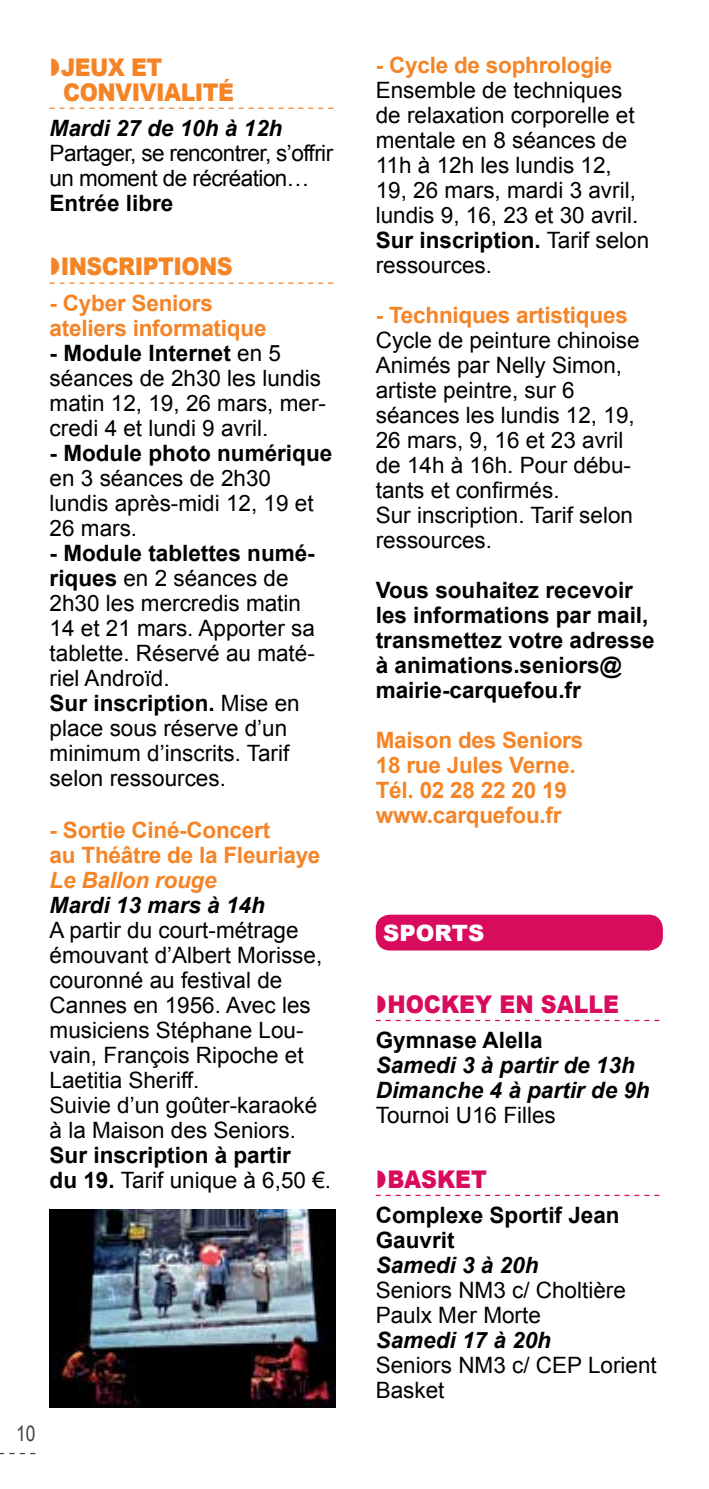
<style>
.page{position:relative;width:709px;height:1489px;background:#fff}
.page>*{position:absolute;margin:0;border:0;box-sizing:border-box;transform-origin:0 0}
.t1{font:900 24.5px/25px "Arial";letter-spacing:-.025em;color:#f58427;scale:.9 1}
.t2{font:900 24.5px "Arial";color:#d90b5c;scale:.9 1}
.t3{font:22.5px/25px "Arial";color:#000}
.t4{font:700 22.5px/25px "Arial";color:#000}
.t5{font:700 22.5px/25px "Arial";letter-spacing:-.01em;color:#f58427}
.t6{font:italic 700 22.5px/25px "Arial";color:#000}
.t7{font:22.5px/25px "Arial";letter-spacing:-.025em;color:#000}
.t8{font:italic 700 22.5px "Arial";letter-spacing:-.01em;color:#f58427}
.t9{font:900 22.5px "Arial";color:#fff}
.t10{font:21.25px "Arial Narrow";color:#414042}
.s1{font-weight:700}
.s2{font-weight:400}
</style>
<div class="page">
<svg style="left:0;top:1452px;width:35px;height:1px"></svg>
<svg style="left:50px;top:108px;width:283px;height:1px"></svg>
<svg style="left:50px;top:282px;width:283px;height:2px"></svg>
<svg style="left:376px;top:1019px;width:283px;height:2px"></svg>
<svg style="left:376px;top:1194px;width:283px;height:1px"></svg>
<div style="left:376px;top:914px;width:287px;height:36px;background:#d90b5c;border-radius:14px"></div>
<img style="left:50px;top:1209px;width:286px;height:198px">
<p class="t1" style="left:61px;top:53px;width:194px">JEUX ET<br>CONVIVIALITÉ</p>
<p class="t6" style="left:50px;top:116px;width:234px">Mardi 27 de 10h à 12h</p>
<p class="t7" style="left:50px;top:141px;width:285px">Partager, se rencontrer, s’offrir un moment de récréation…</p>
<p class="t4" style="left:50px;top:191px;width:125px">Entrée libre</p>
<p class="t1" style="left:61px;top:253px;width:192px">INSCRIPTIONS</p>
<p class="t5" style="left:50px;top:291px;width:218px">- Cyber Seniors ateliers informatique</p>
<p class="t3" style="left:50px;top:341px;width:278px"><span class="s1">- Module Internet</span> en 5 séances de 2h30 les lundis matin 12, 19, 26 mars, mer&shy;credi 4 et lundi 9 avril.</p>
<p class="t4" style="left:50px;top:441px;width:284px">- Module photo numérique</p>
<p class="t3" style="left:50px;top:466px;width:265px">en 3 séances de 2h30 lundis après-midi 12, 19 et<br>26 mars.</p>
<p class="t3" style="left:50px;top:541px;width:267px"><span class="s1">- Module tablettes numé&shy;riques</span> en 2 séances de<br>2h30 les mercredis matin<br>14 et 21 mars. Apporter sa tablette. Réservé au maté&shy;riel Androïd.<br><span class="s1">Sur inscription.</span> Mise en place sous réserve d’un minimum d’inscrits. Tarif selon ressources.</p>
<p class="t5" style="left:50px;top:818px;width:272px">- Sortie Ciné-Concert<br>au Théâtre de la Fleuriaye</p>
<p class="t8" style="left:50px;top:865px;width:168px">Le Ballon rouge</p>
<p class="t6" style="left:50px;top:893px;width:217px">Mardi 13 mars à 14h</p>
<p class="t3" style="left:50px;top:918px;width:274px">A partir du court-métrage émouvant d’Albert Morisse, couronné au festival de<br>Cannes en 1956. Avec les musiciens Stéphane Lou&shy;vain, François Ripoche et<br>Laetitia Sheriff.<br>Suivie d’un goûter-karaoké à la Maison des Seniors.</p>
<p class="t4" style="left:50px;top:1143px;width:283px">Sur inscription à partir<br>du 19. <span class="s2">Tarif unique à 6,50 €.</span></p>
<p class="t10" style="left:16px;top:1418px;width:21px">10</p>
<p class="t5" style="left:376px;top:53px;width:238px">- Cycle de sophrologie</p>
<p class="t3" style="left:376px;top:78px;width:275px">Ensemble de techniques de relaxation corporelle et mentale en 8 séances de<br>11h à 12h les lundis 12,<br>19, 26 mars, mardi 3 avril, lundis 9, 16, 23 et 30 avril.<br><span class="s1">Sur inscription.</span> Tarif selon ressources.</p>
<p class="t5" style="left:376px;top:303px;width:253px">- Techniques artistiques</p>
<p class="t3" style="left:376px;top:328px;width:265px">Cycle de peinture chinoise<br>Animés par Nelly Simon, artiste peintre, sur 6 séances les lundis 12, 19,<br>26 mars, 9, 16 et 23 avril de 14h à 16h. Pour débu&shy;tants et confirmés.<br>Sur inscription. Tarif selon ressources.</p>
<p class="t4" style="left:376px;top:578px;width:280px">Vous souhaitez recevoir les informations par mail, transmettez votre adresse à animations.seniors@ mairie-carquefou.fr</p>
<p class="t5" style="left:376px;top:728px;width:209px">Maison des Seniors<br>18 rue Jules Verne.<br>Tél. 02 28 22 20 19 www.carquefou.fr</p>
<p class="t9" style="left:383px;top:916px;width:103px">SPORTS</p>
<p class="t2" style="left:387px;top:986px;width:259px">HOCKEY EN SALLE</p>
<p class="t4" style="left:376px;top:1028px;width:168px">Gymnase Alella</p>
<p class="t6" style="left:376px;top:1053px;width:275px">Samedi 3 à partir de 13h<br>Dimanche 4 à partir de 9h</p>
<p class="t3" style="left:376px;top:1103px;width:182px">Tournoi U16 Filles</p>
<p class="t2" style="left:387px;top:1161px;width:112px">BASKET</p>
<p class="t4" style="left:376px;top:1203px;width:245px">Complexe Sportif Jean<br>Gauvrit</p>
<p class="t6" style="left:376px;top:1253px;width:164px">Samedi 3 à 20h</p>
<p class="t3" style="left:376px;top:1278px;width:252px">Seniors NM3 c/ Choltière<br>Paulx Mer Morte</p>
<p class="t6" style="left:376px;top:1328px;width:177px">Samedi 17 à 20h</p>
<p class="t3" style="left:376px;top:1353px;width:282px">Seniors NM3 c/ CEP Lorient<br>Basket</p>
</div>
